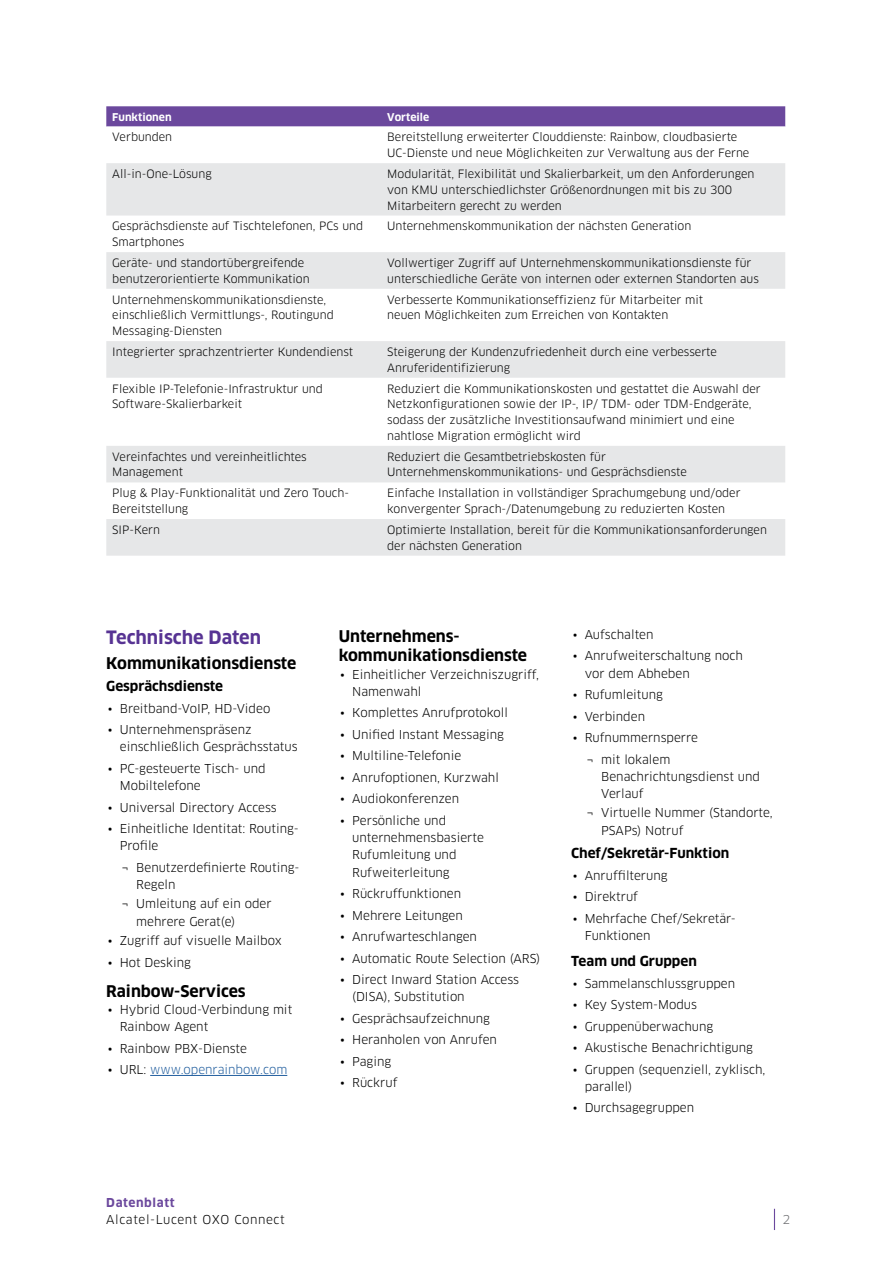
<style>
.page{position:relative;width:893px;height:1263px;background:#fff}
.page>*{position:absolute;margin:0;border:0;box-sizing:border-box;transform-origin:0 0}
.t1{font:700 18px "Clan OT";color:#573393}
.t2{font:700 15.75px/19.5px "Clan OT";color:#000}
.t3{font:700 13.5px "Clan OT";color:#000}
.t4{font:12px/17.2px "Clan OT";color:#000}
.t5{font:12px "Clan OT";letter-spacing:.05em;color:#000}
.t6{font:12px "Clan OT";color:#215e9e}
.t7{font:700 12px "Clan OT";letter-spacing:.05em;color:#6b489d}
.t8{font:12px "Clan OT";color:#6d6e71}
.t9{font:11.25px/15.8px "Clan OT";color:#000}
.t10{font:700 10.5px "Clan OT";color:#fff}
.s1{color:#000}
</style>
<div class="page">
<svg style="left:774px;top:1209px;width:1px;height:21px"></svg>
<svg style="left:106px;top:106px;width:679px;height:21px;background:#7150a1"></svg>
<svg style="left:106px;top:163px;width:679px;height:393px;fill:#ebeced"></svg>
<hr style="left:150px;top:1075px;width:137px;height:1px;background:#215e9e">
<p class="t10" style="left:112px;top:111px;width:61px">Funktionen</p>
<p class="t10" style="left:387px;top:111px;width:43px">Vorteile</p>
<p class="t9" style="left:112px;top:129px;width:61px">Verbunden</p>
<p class="t9" style="left:387px;top:129px;width:364px">Bereitstellung erweiterter Clouddienste: Rainbow, cloudbasierte<br>UC- Dienste und neue Möglichkeiten zur Verwaltung aus der Ferne</p>
<p class="t9" style="left:112px;top:166px;width:101px">All- in-One- Lösung</p>
<p class="t9" style="left:387px;top:166px;width:369px">Modularität, Flexibilität und Skalierbarkeit, um den Anforderungen von KMU unterschiedlichster Größenordnungen mit bis zu 300<br>Mitarbeitern gerecht zu werden</p>
<p class="t9" style="left:112px;top:218px;width:252px">Gesprächsdienste auf Tischtelefonen, PCs und<br>Smartphones</p>
<p class="t9" style="left:387px;top:218px;width:306px">Unternehmenskommunikation der nächsten Generation</p>
<p class="t9" style="left:112px;top:255px;width:199px">Geräte- und standortübergreifende benutzerorientierte Kommunikation</p>
<p class="t9" style="left:387px;top:255px;width:373px">Vollwertiger Zugriff auf Unternehmenskommunikationsdienste für unterschiedliche Geräte von internen oder externen Standorten aus</p>
<p class="t9" style="left:112px;top:292px;width:223px">Unternehmenskommunikationsdienste, einschließlich Vermittlungs-, Routingund<br>Messaging- Diensten</p>
<p class="t9" style="left:387px;top:292px;width:317px">Verbesserte Kommunikationseffizienz für Mitarbeiter mit neuen Möglichkeiten zum Erreichen von Kontakten</p>
<p class="t9" style="left:112px;top:344px;width:242px">Integrierter sprachzentrierter Kundendienst</p>
<p class="t9" style="left:387px;top:344px;width:331px">Steigerung der Kundenzufriedenheit durch eine verbesserte<br>Anruferidentifizierung</p>
<p class="t9" style="left:112px;top:381px;width:212px">Flexible IP-Telefonie- Infrastruktur und<br>Software-Skalierbarkeit</p>
<p class="t9" style="left:387px;top:381px;width:375px">Reduziert die Kommunikationskosten und gestattet die Auswahl der Netzkonfigurationen sowie der IP-, IP/ TDM- oder TDM- Endgeräte, sodass der zusätzliche Investitionsaufwand minimiert und eine nahtlose Migration ermöglicht wird</p>
<p class="t9" style="left:112px;top:449px;width:196px">Vereinfachtes und vereinheitlichtes<br>Management</p>
<p class="t9" style="left:387px;top:449px;width:301px">Reduziert die Gesamtbetriebskosten für<br>Unternehmenskommunikations- und Gesprächsdienste</p>
<p class="t9" style="left:112px;top:485px;width:237px">Plug &amp; Play- Funktionalität und Zero Touch-<br>Bereitstellung</p>
<p class="t9" style="left:387px;top:485px;width:355px">Einfache Installation in vollständiger Sprachumgebung und/oder konvergenter Sprach-/Datenumgebung zu reduzierten Kosten</p>
<p class="t9" style="left:112px;top:522px;width:49px">SIP- Kern</p>
<p class="t9" style="left:387px;top:522px;width:381px">Optimierte Installation, bereit für die Kommunikationsanforderungen der nächsten Generation</p>
<h1 class="t1" style="left:106px;top:626px;width:156px">Technische Daten</h1>
<h2 class="t2" style="left:106px;top:654px;width:192px">Kommunikationsdienste</h2>
<p class="t3" style="left:106px;top:678px;width:118px">Gesprächsdienste</p>
<p class="t4" style="left:108px;top:699px;width:164px">• Breitband-VoIP, HD-Video</p>
<p class="t4" style="left:120px;top:721px;width:179px;text-indent:-12px">• Unternehmenspräsenz einschließlich Gesprächsstatus</p>
<p class="t4" style="left:120px;top:760px;width:147px;text-indent:-12px">• PC-gesteuerte Tisch- und<br>Mobiltelefone</p>
<p class="t4" style="left:108px;top:798px;width:170px">• Universal Directory Access</p>
<p class="t4" style="left:120px;top:820px;width:178px;text-indent:-12px">• Einheitliche Identitat: Routing-<br>Profile</p>
<p class="t4" style="left:136px;top:859px;width:163px;text-indent:-15px">¬ Benutzerdefinierte Routing-<br>Regeln</p>
<p class="t4" style="left:136px;top:895px;width:137px;text-indent:-15px">¬ Umleitung auf ein oder mehrere Gerat(e)</p>
<p class="t4" style="left:108px;top:932px;width:176px">• Zugriff auf visuelle Mailbox</p>
<p class="t4" style="left:108px;top:953px;width:85px">• Hot Desking</p>
<h2 class="t2" style="left:106px;top:981px;width:141px">Rainbow-Services</h2>
<p class="t4" style="left:120px;top:1001px;width:174px;text-indent:-12px">• Hybrid Cloud-Verbindung mit<br>Rainbow Agent</p>
<p class="t4" style="left:108px;top:1040px;width:141px">• Rainbow PBX- Dienste</p>
<p class="t6" style="left:108px;top:1063px;width:181px"><span class="s1">• URL:</span> www.openrainbow.com</p>
<h2 class="t2" style="left:339px;top:626px;width:190px">Unternehmens&shy;kommunikationsdienste</h2>
<p class="t4" style="left:352px;top:665px;width:188px;text-indent:-12px">• Einheitlicher Verzeichniszugriff,<br>Namenwahl</p>
<p class="t4" style="left:340px;top:704px;width:169px">• Komplettes Anrufprotokoll</p>
<p class="t4" style="left:340px;top:726px;width:165px">• Unified Instant Messaging</p>
<p class="t4" style="left:340px;top:747px;width:122px">• Multiline-Telefonie</p>
<p class="t4" style="left:340px;top:769px;width:160px">• Anrufoptionen, Kurzwahl</p>
<p class="t4" style="left:340px;top:790px;width:120px">• Audiokonferenzen</p>
<p class="t4" style="left:352px;top:812px;width:133px;text-indent:-12px">• Persönliche und unternehmensbasierte<br>Rufumleitung und<br>Rufweiterleitung</p>
<p class="t4" style="left:340px;top:885px;width:122px">• Rückruffunktionen</p>
<p class="t4" style="left:340px;top:906px;width:124px">• Mehrere Leitungen</p>
<p class="t4" style="left:340px;top:928px;width:138px">• Anrufwarteschlangen</p>
<p class="t4" style="left:340px;top:949px;width:202px">• Automatic Route Selection (ARS)</p>
<p class="t4" style="left:352px;top:971px;width:168px;text-indent:-12px">• Direct Inward Station Access (DISA), Substitution</p>
<p class="t4" style="left:340px;top:1010px;width:151px">• Gesprächsaufzeichnung</p>
<p class="t4" style="left:340px;top:1031px;width:158px">• Heranholen von Anrufen</p>
<p class="t4" style="left:340px;top:1053px;width:53px">• Paging</p>
<p class="t4" style="left:340px;top:1074px;width:59px">• Rückruf</p>
<p class="t4" style="left:573px;top:626px;width:82px">• Aufschalten</p>
<p class="t4" style="left:585px;top:647px;width:160px;text-indent:-12px">• Anrufweiterschaltung noch vor dem Abheben</p>
<p class="t4" style="left:573px;top:686px;width:92px">• Rufumleitung</p>
<p class="t4" style="left:573px;top:707px;width:74px">• Verbinden</p>
<p class="t4" style="left:586px;top:727px;width:113px;line-height:21.5px;text-indent:-14px">• Rufnummernsperre ¬ mit lokalem</p>
<p class="t4" style="left:601px;top:768px;width:160px">Benachrichtungsdienst und<br>Verlauf</p>
<p class="t4" style="left:601px;top:804px;width:173px;text-indent:-15px">¬ Virtuelle Nummer (Standorte,<br>PSAPs) Notruf</p>
<p class="t3" style="left:571px;top:846px;width:160px">Chef/Sekretär-Funktion</p>
<p class="t4" style="left:573px;top:867px;width:96px">• Anruffilterung</p>
<p class="t4" style="left:573px;top:888px;width:67px">• Direktruf</p>
<p class="t4" style="left:585px;top:910px;width:151px;text-indent:-12px">• Mehrfache Chef/Sekretär-<br>Funktionen</p>
<p class="t3" style="left:571px;top:953px;width:127px">Team und Gruppen</p>
<p class="t4" style="left:573px;top:974px;width:164px">• Sammelanschlussgruppen</p>
<p class="t4" style="left:573px;top:996px;width:126px">• Key System- Modus</p>
<p class="t4" style="left:573px;top:1017px;width:142px">• Gruppenüberwachung</p>
<p class="t4" style="left:573px;top:1039px;width:182px">• Akustische Benachrichtigung</p>
<p class="t4" style="left:585px;top:1060px;width:182px;text-indent:-12px">• Gruppen (sequenziell, zyklisch, parallel)</p>
<p class="t4" style="left:573px;top:1099px;width:123px">• Durchsagegruppen</p>
<p class="t7" style="left:106px;top:1196px;width:70px">Datenblatt</p>
<p class="t5" style="left:106px;top:1212px;width:180px">Alcatel-Lucent OXO Connect</p>
<p class="t8" style="left:782px;top:1212px;width:9px">2</p>
</div>
